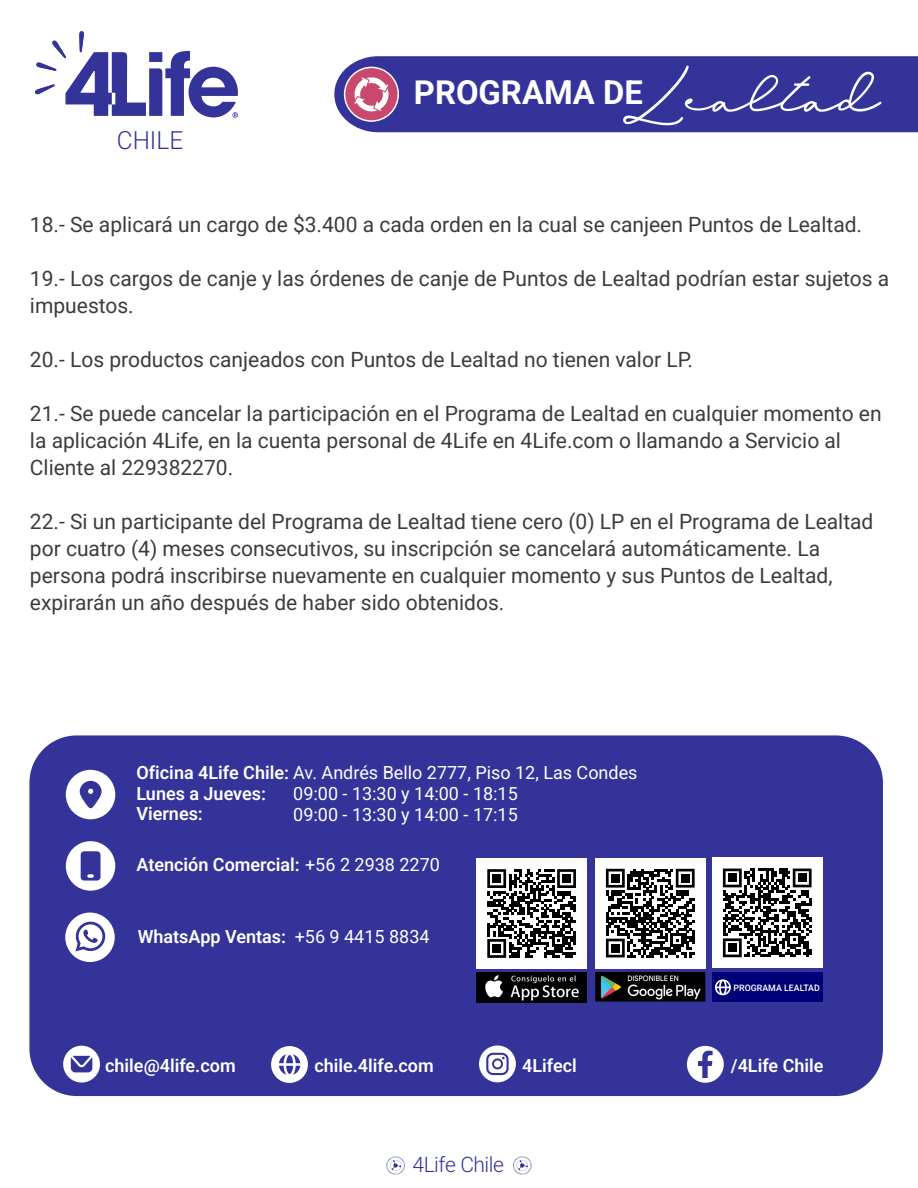
<style>
.page{position:relative;width:918px;height:1188px;background:#fff}
.page>*{position:absolute;margin:0;border:0;box-sizing:border-box;transform-origin:0 0}
.t1{font:84.3px "Marison Brieny";color:#fff}
.t2{font:700 32.7px "Roboto";color:#fff}
.t3{font:300 24.75px "Roboto";color:#339}
.t4{font:21px/27px "Roboto";color:#3c3c3b}
.t5{font:300 21px "Roboto";letter-spacing:-.02em;color:#339}
.t6{font:600 18px "Roboto";color:#fff}
.t7{font:18px/20.5px "Roboto";color:#fff}
.t8{font:500 8.85px "Roboto";color:#fff}
.s1{font-weight:600}
.s2{font-weight:400}
</style>
<div class="page">
<div style="left:334px;top:56px;width:584px;height:76px;background:#339"></div>
<svg style="left:344px;top:67px;width:55px;height:55px"></svg>
<svg style="left:354px;top:77px;width:35px;height:34px"></svg>
<svg style="left:35px;top:31px;width:203px;height:87px"></svg>
<svg style="left:386px;top:1157px;width:19px;height:17px"></svg>
<svg style="left:513px;top:1157px;width:19px;height:17px"></svg>
<div style="left:29px;top:735px;width:854px;height:361px;background:#339;border-radius:47px"></div>
<svg style="left:66px;top:841px;width:49px;height:50px"></svg>
<svg style="left:66px;top:770px;width:49px;height:49px"></svg>
<svg style="left:65px;top:913px;width:50px;height:49px"></svg>
<img style="left:477px;top:972px;width:110px;height:30px">
<div style="left:477px;top:858px;width:110px;height:111px;background:#fff"></div>
<svg style="left:487px;top:869px;width:89px;height:89px"></svg>
<div style="left:493px;top:944px;width:8px;height:8px;background:#000"></div>
<img style="left:595px;top:972px;width:110px;height:30px">
<div style="left:595px;top:858px;width:110px;height:110px;background:#fff"></div>
<svg style="left:606px;top:869px;width:89px;height:88px"></svg>
<div style="left:611px;top:944px;width:8px;height:8px;background:#000"></div>
<div style="left:712px;top:858px;width:110px;height:110px;background:#fff"></div>
<svg style="left:723px;top:869px;width:89px;height:88px"></svg>
<div style="left:728px;top:944px;width:8px;height:8px;background:#000"></div>
<div style="left:712px;top:972px;width:110px;height:29px;background:#007"></div>
<svg style="left:715px;top:979px;width:16px;height:16px"></svg>
<svg style="left:63px;top:1046px;width:37px;height:37px"></svg>
<svg style="left:271px;top:1046px;width:37px;height:37px"></svg>
<svg style="left:479px;top:1045px;width:37px;height:37px"></svg>
<svg style="left:687px;top:1046px;width:37px;height:37px"></svg>
<p class="t3" style="left:117px;top:123px;width:68px">CHILE</p>
<h1 class="t1" style="left:624px;top:44px;width:257px">Lealtad</h1>
<h2 class="t2" style="left:414px;top:70px;width:230px">PROGRAMA DE</h2>
<p class="t4" style="left:30px;top:210px;width:834px">18.- Se aplicará un cargo de $3.400 a cada orden en la cual se canjeen Puntos de Lealtad.</p>
<p class="t4" style="left:30px;top:264px;width:861px">19.- Los cargos de canje y las órdenes de canje de Puntos de Lealtad podrían estar sujetos a impuestos.</p>
<p class="t4" style="left:30px;top:345px;width:665px">20.- Los productos canjeados con Puntos de Lealtad no tienen valor LP.</p>
<p class="t4" style="left:30px;top:399px;width:853px">21.- Se puede cancelar la participación en el Programa de Lealtad en cualquier momento en la aplicación 4Life, en la cuenta personal de 4Life en 4Life.com o llamando a Servicio al<br>Cliente al 229382270.</p>
<p class="t4" style="left:30px;top:507px;width:845px">22.- Si un participante del Programa de Lealtad tiene cero (0) LP en el Programa de Lealtad por cuatro (4) meses consecutivos, su inscripción se cancelará automáticamente. La persona podrá inscribirse nuevamente en cualquier momento y sus Puntos de Lealtad, expirarán un año después de haber sido obtenidos.</p>
<p class="t7" style="left:136px;top:762px;width:503px"><span class="s1">Oficina 4Life Chile:</span> Av. Andrés Bello 2777, Piso 12, Las Condes<br><span class="s1">Lunes a Jueves:</span></p>
<p class="t7" style="left:293px;top:782px;width:226px">09:00 - 13:30 y 14:00 - 18:15</p>
<p class="t6" style="left:136px;top:801px;width:68px">Viernes:</p>
<p class="t7" style="left:293px;top:803px;width:226px">09:00 - 13:30 y 14:00 - 17:15</p>
<p class="t6" style="left:136px;top:852px;width:305px">Atención Comercial: <span class="s2">+56 2 2938 2270</span></p>
<p class="t6" style="left:138px;top:924px;width:293px">WhatsApp Ventas: <span class="s2">+56 9 4415 8834</span></p>
<p class="t8" style="left:734px;top:981px;width:88px">PROGRAMA LEALTAD</p>
<p class="t6" style="left:105px;top:1053px;width:132px">chile@4life.com</p>
<p class="t6" style="left:314px;top:1053px;width:121px">chile.4life.com</p>
<p class="t6" style="left:522px;top:1053px;width:56px">4Lifecl</p>
<p class="t6" style="left:731px;top:1053px;width:94px">/4Life Chile</p>
<p class="t5" style="left:412px;top:1149px;width:93px">4Life Chile</p>
</div>
